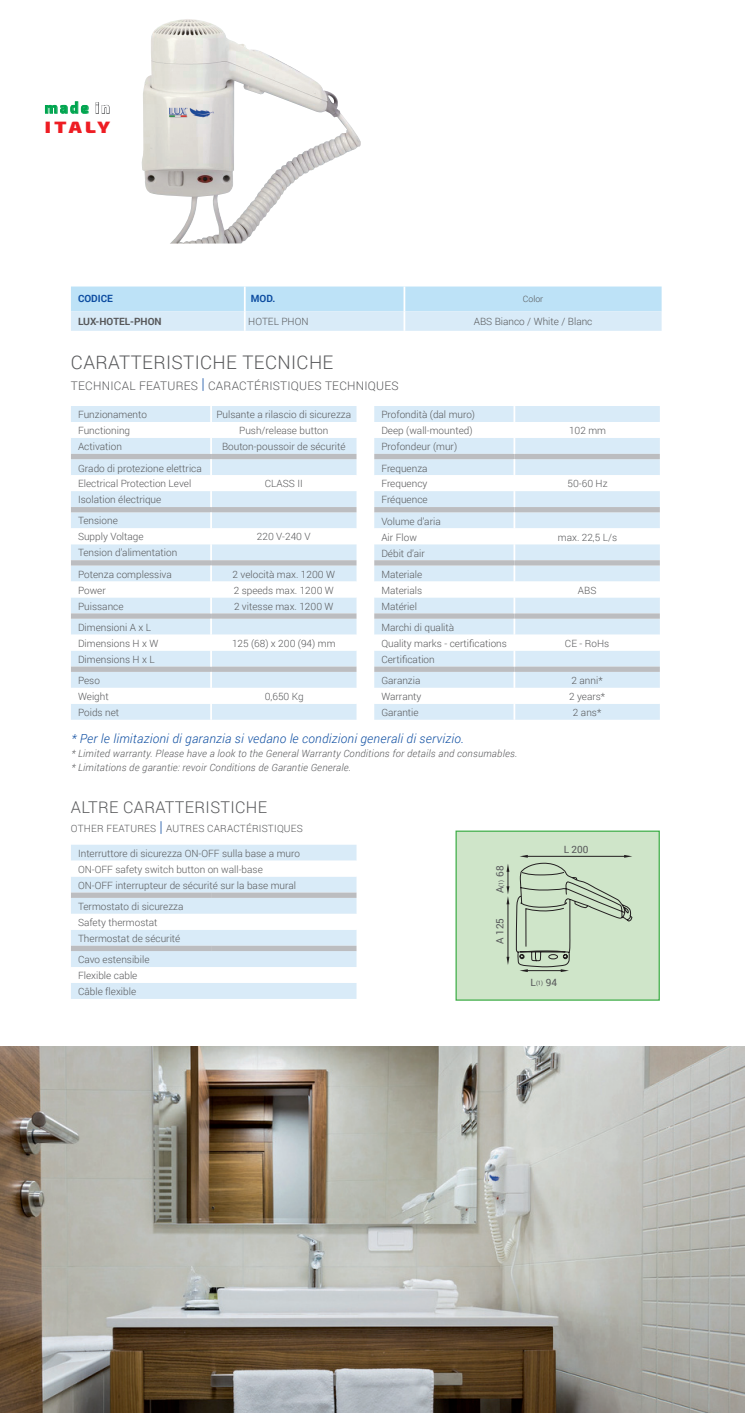
<style>
.page{position:relative;width:745px;height:1418px;background:#fff}
.page>*{position:absolute;margin:0;border:0;box-sizing:border-box;transform-origin:0 0}
.t1{font:300 18.75px "Roboto";letter-spacing:.02em;color:#57585a}
.t2{font:900 16.5px "Exo 2.0";letter-spacing:.145em;color:#ee1d23;scale:1.17 1}
.t3{font:300 16.25px "Roboto";letter-spacing:.02em;color:#57585a}
.t4{font:800 14.5px "Exo";letter-spacing:.175em;color:#00a54f}
.t5{font:italic 300 12.5px "Roboto";letter-spacing:.02em;color:#0d4da1}
.t6{font:300 11.88px "Roboto";letter-spacing:.02em;color:#57585a}
.t7{font:300 10px "Roboto";color:#57585a}
.t8{font:italic 300 10px "Roboto";letter-spacing:.02em;color:#57585a}
.t9{font:300 10px "Roboto";letter-spacing:.02em;color:#57585a}
.t10{font:10px "Roboto";color:#57585a}
.t11{font:700 10px "Roboto";color:#57585a}
.t12{font:700 10px "Roboto";color:#0d4da1}
.t13{font:300 8.75px "Roboto";color:#57585a}
.s1{color:#fff}
.s2{font-size:15px;color:#0d4da1}
.s3{font-size:5.88px}
</style>
<div class="page">
<div style="left:455px;top:830px;width:204px;height:170px;background:#cfe5c9;border:1px solid #40ae49"></div>
<img style="left:141px;top:19px;width:219px;height:225px">
<svg style="left:45px;top:101px;width:44px;height:13px"></svg>
<svg style="left:95px;top:102px;width:15px;height:12px"></svg>
<svg style="left:71px;top:406px;width:285px;height:313px"></svg>
<svg style="left:374px;top:406px;width:285px;height:313px"></svg>
<div style="left:71px;top:844px;width:285px;height:154px;background:#d9ebf8"></div>
<svg style="left:71px;top:860px;width:285px;height:123px"></svg>
<svg style="left:506px;top:956px;width:3px;height:9px"></svg>
<hr style="left:507px;top:903px;width:1px;height:56px;background:#231f20">
<svg style="left:506px;top:864px;width:3px;height:40px"></svg>
<svg style="left:515px;top:855px;width:117px;height:117px"></svg>
<hr style="left:525px;top:856px;width:100px;height:1px;background:#231f20">
<svg style="left:71px;top:286px;width:590px;height:45px;background:#cae6f7"></svg>
<img style="left:0;top:1046px;width:744px;height:366px">
<p class="t4" style="left:45px;top:99px;width:66px">made <span class="s1">in</span></p>
<p class="t2" style="left:45px;top:117px;width:57px">ITALY</p>
<p class="t12" style="left:78px;top:292px;width:36px">CODICE</p>
<p class="t12" style="left:251px;top:292px;width:26px">MOD.</p>
<p class="t13" style="left:522px;top:292px;width:22px">Color</p>
<p class="t11" style="left:78px;top:315px;width:85px">LUX-HOTEL-PHON</p>
<p class="t7" style="left:248px;top:315px;width:62px">HOTEL PHON</p>
<p class="t7" style="left:473px;top:315px;width:120px">ABS Bianco / White / Blanc</p>
<p class="t1" style="left:71px;top:349px;width:264px">CARATTERISTICHE TECNICHE</p>
<p class="t6" style="left:71px;top:377px;width:329px">TECHNICAL FEATURES <span class="s2">|</span> CARACTÉRISTIQUES TECHNIQUES</p>
<p class="t7" style="left:78px;top:408px;width:70px">Funzionamento</p>
<p class="t7" style="left:216px;top:408px;width:136px">Pulsante a rilascio di sicurezza</p>
<p class="t7" style="left:78px;top:424px;width:54px">Functioning</p>
<p class="t7" style="left:239px;top:424px;width:91px">Push/release button</p>
<p class="t7" style="left:78px;top:440px;width:45px">Activation</p>
<p class="t7" style="left:222px;top:440px;width:125px">Bouton-poussoir de sécurité</p>
<p class="t7" style="left:78px;top:461px;width:125px">Grado di protezione elettrica</p>
<p class="t7" style="left:78px;top:477px;width:115px">Electrical Protection Level</p>
<p class="t7" style="left:265px;top:477px;width:39px">CLASS II</p>
<p class="t7" style="left:78px;top:493px;width:85px">Isolation électrique</p>
<p class="t7" style="left:78px;top:514px;width:41px">Tensione</p>
<p class="t7" style="left:78px;top:529px;width:67px">Supply Voltage</p>
<p class="t7" style="left:257px;top:529px;width:55px">220 V-240 V</p>
<p class="t7" style="left:78px;top:545px;width:101px">Tension d’alimentation</p>
<p class="t7" style="left:78px;top:567px;width:95px">Potenza complessiva</p>
<p class="t7" style="left:232px;top:567px;width:104px">2 velocità max. 1200 W</p>
<p class="t7" style="left:78px;top:583px;width:29px">Power</p>
<p class="t7" style="left:233px;top:583px;width:102px">2 speeds max. 1200 W</p>
<p class="t7" style="left:78px;top:599px;width:47px">Puissance</p>
<p class="t7" style="left:234px;top:599px;width:101px">2 vitesse max. 1200 W</p>
<p class="t7" style="left:78px;top:620px;width:74px">Dimensioni A x L</p>
<p class="t7" style="left:78px;top:636px;width:82px">Dimensions H x W</p>
<p class="t7" style="left:232px;top:636px;width:105px">125 (68) x 200 (94) mm</p>
<p class="t7" style="left:78px;top:652px;width:78px">Dimensions H x L</p>
<p class="t7" style="left:78px;top:673px;width:23px">Peso</p>
<p class="t7" style="left:78px;top:689px;width:32px">Weight</p>
<p class="t7" style="left:264px;top:689px;width:40px">0,650 Kg</p>
<p class="t7" style="left:78px;top:705px;width:43px">Poids net</p>
<p class="t7" style="left:381px;top:408px;width:95px">Profondità (dal muro)</p>
<p class="t7" style="left:381px;top:424px;width:93px">Deep (wall-mounted)</p>
<p class="t7" style="left:568px;top:424px;width:39px">102 mm</p>
<p class="t7" style="left:381px;top:440px;width:77px">Profondeur (mur)</p>
<p class="t7" style="left:381px;top:461px;width:48px">Frequenza</p>
<p class="t7" style="left:381px;top:477px;width:48px">Frequency</p>
<p class="t7" style="left:567px;top:477px;width:41px">50-60 Hz</p>
<p class="t7" style="left:381px;top:493px;width:48px">Fréquence</p>
<p class="t7" style="left:381px;top:514px;width:61px">Volume d’aria</p>
<p class="t7" style="left:381px;top:530px;width:37px">Air Flow</p>
<p class="t7" style="left:557px;top:530px;width:61px">max. 22,5 L/s</p>
<p class="t7" style="left:381px;top:546px;width:45px">Débit d’air</p>
<p class="t7" style="left:381px;top:567px;width:42px">Materiale</p>
<p class="t7" style="left:381px;top:583px;width:42px">Materials</p>
<p class="t7" style="left:577px;top:583px;width:20px">ABS</p>
<p class="t7" style="left:381px;top:599px;width:37px">Matériel</p>
<p class="t7" style="left:381px;top:620px;width:74px">Marchi di qualità</p>
<p class="t7" style="left:381px;top:636px;width:127px">Quality marks - certifications</p>
<p class="t7" style="left:564px;top:636px;width:46px">CE - RoHs</p>
<p class="t7" style="left:381px;top:652px;width:55px">Certification</p>
<p class="t7" style="left:381px;top:673px;width:41px">Garanzia</p>
<p class="t7" style="left:571px;top:673px;width:32px">2 anni*</p>
<p class="t7" style="left:381px;top:689px;width:42px">Warranty</p>
<p class="t7" style="left:568px;top:689px;width:38px">2 years*</p>
<p class="t7" style="left:381px;top:705px;width:39px">Garantie</p>
<p class="t7" style="left:572px;top:705px;width:30px">2 ans*</p>
<p class="t5" style="left:71px;top:729px;width:394px">* Per le limitazioni di garanzia si vedano le condizioni generali di servizio.</p>
<p class="t8" style="left:71px;top:746px;width:447px">* Limited warranty. Please have a look to the General Warranty Conditions for details and consumables.</p>
<p class="t8" style="left:71px;top:761px;width:281px">* Limitations de garantie: revoir Conditions de Garantie Generale.</p>
<p class="t3" style="left:71px;top:796px;width:197px">ALTRE CARATTERISTICHE</p>
<p class="t9" style="left:71px;top:821px;width:233px">OTHER FEATURES <span class="s2">|</span> AUTRES CARACTÉRISTIQUES</p>
<p class="t7" style="left:78px;top:846px;width:223px">Interruttore di sicurezza ON-OFF sulla base a muro</p>
<p class="t7" style="left:78px;top:862px;width:186px">ON-OFF safety switch button on wall-base</p>
<p class="t7" style="left:78px;top:878px;width:219px">ON-OFF interrupteur de sécurité sur la base mural</p>
<p class="t7" style="left:78px;top:899px;width:107px">Termostato di sicurezza</p>
<p class="t7" style="left:78px;top:915px;width:81px">Safety thermostat</p>
<p class="t7" style="left:78px;top:931px;width:104px">Thermostat de sécurité</p>
<p class="t7" style="left:78px;top:952px;width:73px">Cavo estensibile</p>
<p class="t7" style="left:78px;top:968px;width:61px">Flexible cable</p>
<p class="t7" style="left:78px;top:984px;width:60px">Câble flexible</p>
<p class="t10" style="left:492px;top:893px;width:29px;rotate:-90deg">A<span class="s3">(1)</span> 68</p>
<p class="t10" style="left:492px;top:944px;width:27px;rotate:-90deg">A 125</p>
<p class="t10" style="left:563px;top:842px;width:26px">L 200</p>
<p class="t10" style="left:530px;top:975px;width:28px">L<span class="s3">(1)</span> 94</p>
</div>
